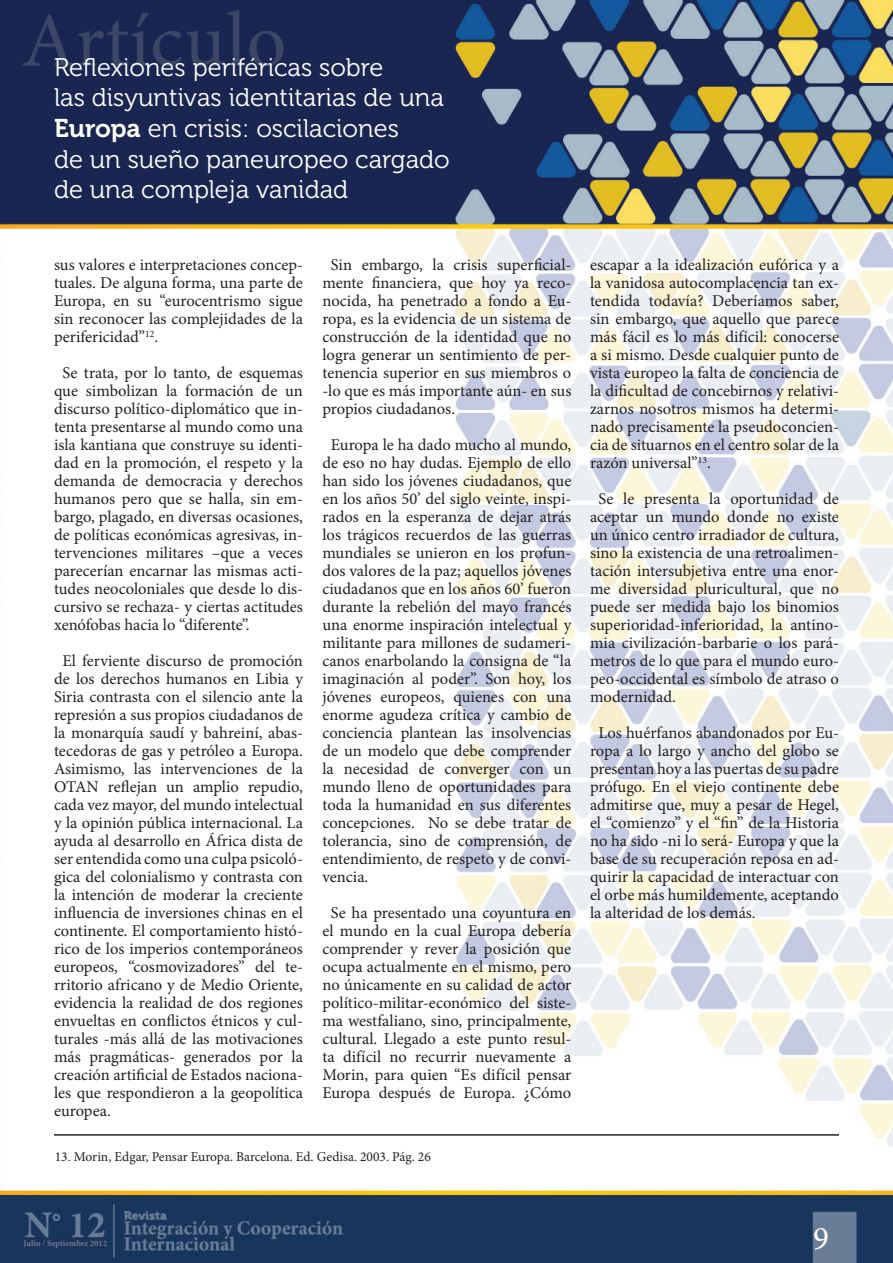
<style>
.page{position:relative;width:893px;height:1263px;background:#fff}
.page>*{position:absolute;margin:0;border:0;box-sizing:border-box;transform-origin:0 0}
.t1{font:33px "Minion Pro";color:#fffefc}
.t2{font:25.5px/30.6px "Museo 300";color:#fff}
.t3{font:16.5px/18px "Minion Pro";color:#231f20;text-align:justify}
.t4{font:13.5px "Minion Pro";color:#231f20}
.t5{font:700 8.55px "Minion Pro";color:#6e7d9b}
.s1{font-family:"Museo 700"}
</style>
<div class="page">
<img style="left:0;top:0;width:893px;height:1263px">
<hr style="left:54px;top:1134px;width:785px;height:2px;background:#231f20">
<div style="left:24px;top:1238px;width:83px;height:11px;background:#1c3257"></div>
<h2 class="t2" style="left:54px;top:52px;width:397px">Reflexiones periféricas sobre<br>las disyuntivas identitarias de una<br><span class="s1">Europa</span> en crisis: oscilaciones<br>de un sueño paneuropeo cargado de una compleja vanidad</h2>
<p class="t3" style="left:54px;top:256px;width:250px">sus valores e interpretaciones concep&shy;tuales. De alguna forma, una parte de Europa, en su “eurocentrismo sigue sin reconocer las complejidades de la perifericidad”<sup>12</sup>.</p>
<p class="t3" style="left:54px;top:364px;width:250px;text-indent:8px">Se trata, por lo tanto, de esquemas que simbolizan la formación de un discurso político-diplomático que in&shy;tenta presentarse al mundo como una isla kantiana que construye su identi&shy;dad en la promoción, el respeto y la demanda de democracia y derechos humanos pero que se halla, sin em&shy;bargo, plagado, en diversas ocasiones, de políticas económicas agresivas, in&shy;tervenciones militares –que a veces parecerían encarnar las mismas acti&shy;tudes neocoloniales que desde lo dis&shy;cursivo se rechaza- y ciertas actitudes xenófobas hacia lo “diferente”.</p>
<p class="t3" style="left:54px;top:652px;width:250px;text-indent:8px">El ferviente discurso de promoción de los derechos humanos en Libia y Siria contrasta con el silencio ante la represión a sus propios ciudadanos de la monarquía saudí y bahreiní, abas&shy;tecedoras de gas y petróleo a Europa.<br>Asimismo, las intervenciones de la OTAN reflejan un amplio repudio, cada vez mayor, del mundo intelectual y la opinión pública internacional. La ayuda al desarrollo en África dista de ser entendida como una culpa psicoló&shy;gica del colonialismo y contrasta con la intención de moderar la creciente influencia de inversiones chinas en el continente. El comportamiento histó&shy;rico de los imperios contemporáneos europeos, “cosmovizadores” del te&shy;rritorio africano y de Medio Oriente, evidencia la realidad de dos regiones envueltas en conflictos étnicos y cul&shy;turales -más allá de las motivaciones más pragmáticas- generados por la creación artificial de Estados naciona&shy;les que respondieron a la geopolítica europea.</p>
<p class="t3" style="left:322px;top:256px;width:250px;text-indent:8px">Sin embargo, la crisis superficial&shy;mente financiera, que hoy ya reco&shy;nocida, ha penetrado a fondo a Eu&shy;ropa, es la evidencia de un sistema de construcción de la identidad que no logra generar un sentimiento de per&shy;tenencia superior en sus miembros o -lo que es más importante aún- en sus propios ciudadanos.</p>
<p class="t3" style="left:322px;top:436px;width:250px;text-indent:8px">Europa le ha dado mucho al mundo, de eso no hay dudas. Ejemplo de ello han sido los jóvenes ciudadanos, que en los años 50’ del siglo veinte, inspi&shy;rados en la esperanza de dejar atrás los trágicos recuerdos de las guerras mundiales se unieron en los profun&shy;dos valores de la paz; aquellos jóvenes ciudadanos que en los años 60’ fueron durante la rebelión del mayo francés una enorme inspiración intelectual y militante para millones de sudameri&shy;canos enarbolando la consigna de “la imaginación al poder”. Son hoy, los jóvenes europeos, quienes con una enorme agudeza crítica y cambio de conciencia plantean las insolvencias de un modelo que debe comprender la necesidad de converger con un mundo lleno de oportunidades para toda la humanidad en sus diferentes concepciones. No se debe tratar de tolerancia, sino de comprensión, de entendimiento, de respeto y de convi&shy;vencia.</p>
<p class="t3" style="left:322px;top:904px;width:250px;text-align:center">Se ha presentado una coyuntura en el mundo en la cual Europa debería comprender y rever la posición que ocupa actualmente en el mismo, pero no únicamente en su calidad de actor político-militar-económico del siste&shy;ma westfaliano, sino, principalmente, cultural. Llegado a este punto resul&shy;ta difícil no recurrir nuevamente a Morin, para quien “Es difícil pensar Europa después de Europa. ¿Cómo</p>
<p class="t4" style="left:55px;top:1147px;width:378px">13. Morin, Edgar, Pensar Europa. Barcelona. Ed. Gedisa. 2003. Pág. 26</p>
<p class="t3" style="left:590px;top:256px;width:250px">escapar a la idealización eufórica y a la vanidosa autocomplacencia tan ex&shy;tendida todavía? Deberíamos saber, sin embargo, que aquello que parece más fácil es lo más difícil: conocerse a si mismo. Desde cualquier punto de vista europeo la falta de conciencia de la dificultad de concebirnos y relativi&shy;zarnos nosotros mismos ha determi&shy;nado precisamente la pseudoconcien&shy;cia de situarnos en el centro solar de la razón universal”<sup>13</sup>.</p>
<p class="t3" style="left:590px;top:490px;width:250px;text-indent:8px">Se le presenta la oportunidad de aceptar un mundo donde no existe un único centro irradiador de cultura, sino la existencia de una retroalimen&shy;tación intersubjetiva entre una enor&shy;me diversidad pluricultural, que no puede ser medida bajo los binomios superioridad-inferioridad, la antino&shy;mia civilización-barbarie o los pará&shy;metros de lo que para el mundo euro&shy;peo-occidental es símbolo de atraso o modernidad.</p>
<p class="t3" style="left:590px;top:724px;width:250px;text-indent:8px">Los huérfanos abandonados por Eu&shy;ropa a lo largo y ancho del globo se presentan hoy a las puertas de su padre prófugo. En el viejo continente debe admitirse que, muy a pesar de Hegel, el “comienzo” y el “fin” de la Historia no ha sido -ni lo será- Europa y que la base de su recuperación reposa en ad&shy;quirir la capacidad de interactuar con el orbe más humildemente, aceptando la alteridad de los demás.</p>
<p class="t5" style="left:24px;top:1237px;width:85px">Julio / Septiembre 2012</p>
<h1 class="t1" style="left:813px;top:1216px;width:17px">9</h1>
</div>
